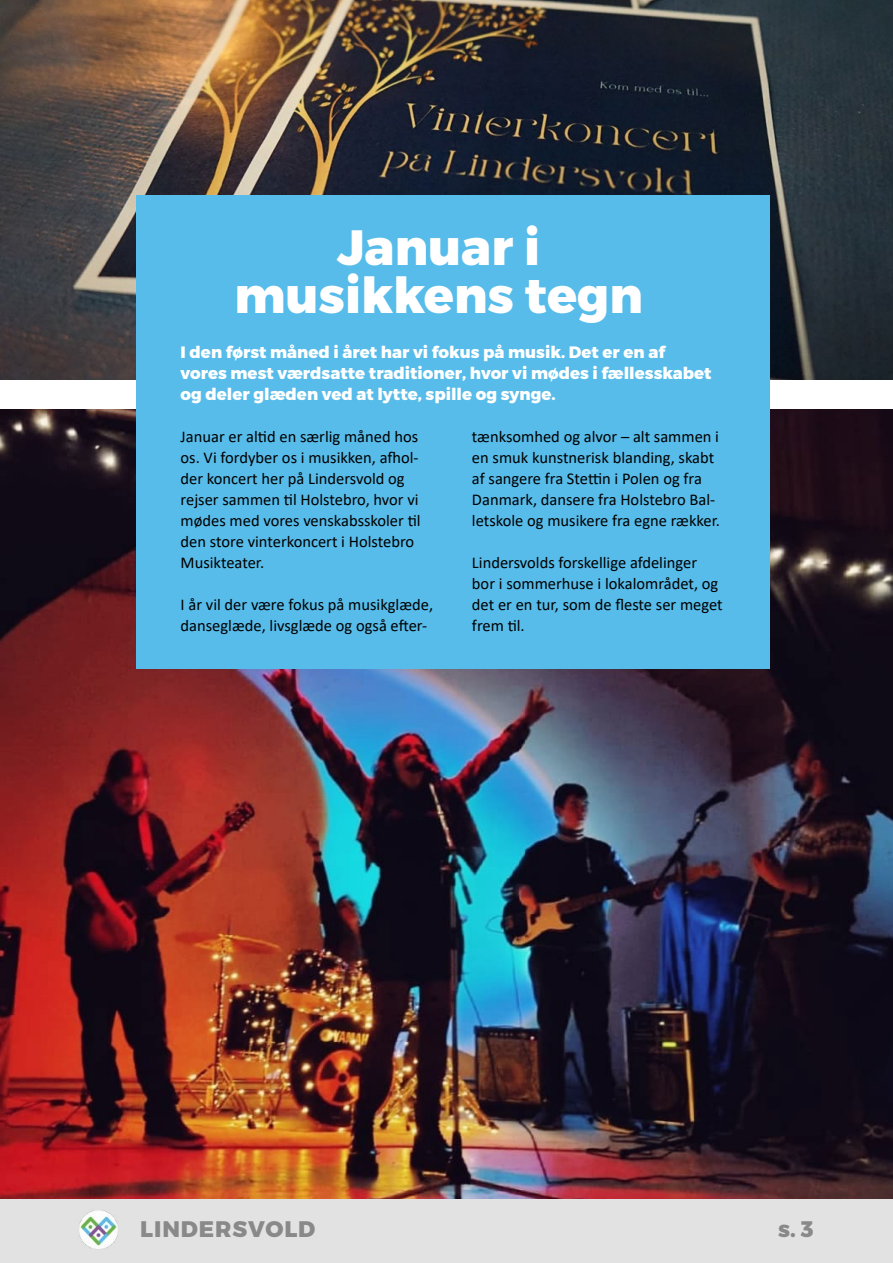
<style>
.page{position:relative;width:893px;height:1263px;background:#fff}
.page>*{position:absolute;margin:0;border:0;box-sizing:border-box;transform-origin:0 0}
.t1{font:49.5px/48px "Trueno Ex Bd";color:#fff;text-align:center}
.t2{font:22.5px "Trueno Ex Bd";letter-spacing:.04em;color:#898989}
.t3{font:16.5px/21px "Calibri";color:#000}
.t4{font:16.5px/21px "Trueno Ex Bd";color:#fff}
</style>
<div class="page">
<img style="left:0;top:410px;width:893px;height:789px">
<img style="left:0;top:0;width:893px;height:380px">
<div style="left:136px;top:196px;width:634px;height:473px;background:#57bcea"></div>
<div style="left:0;top:1199px;width:893px;height:64px;background:#e2e2e2"></div>
<img style="left:79px;top:1210px;width:39px;height:39px">
<h1 class="t1" style="left:234px;top:224px;width:410px">Januar i musikkens tegn</h1>
<p class="t4" style="left:181px;top:342px;width:532px">I den først måned i året har vi fokus på musik. Det er en af vores mest værdsatte traditioner, hvor vi mødes i fællesskabet og deler glæden ved at lytte, spille og synge.</p>
<p class="t3" style="left:181px;top:425px;width:242px">Januar er altid en særlig måned hos os. Vi fordyber os i musikken, afhol&shy;der koncert her på Lindersvold og rejser sammen til Holstebro, hvor vi mødes med vores venskabsskoler til den store vinterkoncert i Holstebro<br>Musikteater.</p>
<p class="t3" style="left:181px;top:593px;width:254px">I år vil der være fokus på musikglæde, danseglæde, livsglæde og også efter-</p>
<p class="t3" style="left:472px;top:425px;width:249px">tænksomhed og alvor – alt sammen i en smuk kunstnerisk blanding, skabt af sangere fra Stettin i Polen og fra Danmark, dansere fra Holstebro Bal&shy;letskole og musikere fra egne rækker.</p>
<p class="t3" style="left:472px;top:551px;width:252px">Lindersvolds forskellige afdelinger bor i sommerhuse i lokalområdet, og det er en tur, som de fleste ser meget frem til.</p>
<h2 class="t2" style="left:140px;top:1215px;width:177px">LINDERSVOLD</h2>
<h2 class="t2" style="left:778px;top:1215px;width:37px">s. 3</h2>
</div>
